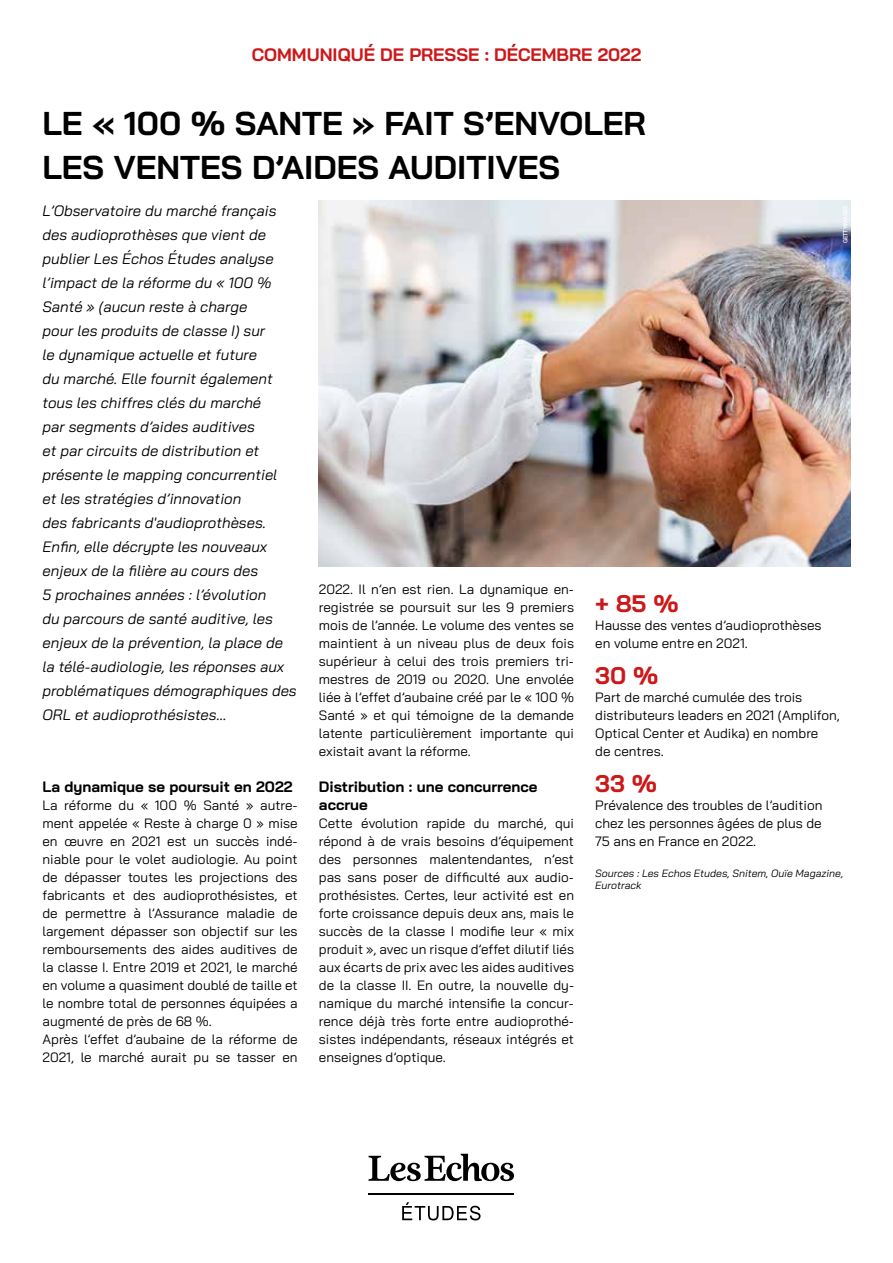
<style>
.page{position:relative;width:893px;height:1263px;background:#fff}
.page>*{position:absolute;margin:0;border:0;box-sizing:border-box;transform-origin:0 0}
.t1{font:700 33px/44.1px "Bai Jamjuree";color:#000}
.t2{font:700 24px "Bai Jamjuree";color:#cd1719}
.t3{font:700 18px "Bai Jamjuree";color:#cd1719}
.t4{font:italic 15px/24px "Bai Jamjuree";color:#000}
.t5{font:700 15px/18px "Bai Jamjuree";color:#000}
.t6{font:13.5px/18px "Bai Jamjuree";color:#000}
.t7{font:italic 10.5px/12.6px "Bai Jamjuree";color:#000}
.t8{font:500 6px "Helvetica Neue LT Std";letter-spacing:-.01em;color:#fff;scale:.9 1}
</style>
<div class="page">
<img style="left:319px;top:201px;width:531px;height:366px">
<hr style="left:369px;top:1193px;width:145px;height:1px;background:#000">
<svg style="left:368px;top:1154px;width:146px;height:27px"></svg>
<svg style="left:402px;top:1202px;width:78px;height:18px"></svg>
<h3 class="t3" style="left:252px;top:44px;width:391px">COMMUNIQUÉ DE PRESSE : DÉCEMBRE 2022</h3>
<h1 class="t1" style="left:43px;top:102px;width:605px">LE « 100 % SANTE » FAIT S’ENVOLER<br>LES VENTES D’AIDES AUDITIVES</h1>
<p class="t4" style="left:43px;top:198px;width:256px">L’Observatoire du marché français des audioprothèses que vient de publier Les Échos Études analyse l’impact de la réforme du « 100 % Santé » (aucun reste à charge<br>pour les produits de classe I) sur<br>le dynamique actuelle et future<br>du marché. Elle fournit également tous les chiffres clés du marché<br>par segments d’aides auditives<br>et par circuits de distribution et présente le mapping concurrentiel<br>et les stratégies d’innovation<br>des fabricants d'audioprothèses.<br>Enfin, elle décrypte les nouveaux enjeux de la filière au cours des<br>5 prochaines années : l’évolution<br>du parcours de santé auditive, les enjeux de la prévention, la place de la télé-audiologie, les réponses aux problématiques démographiques des ORL et audioprothésistes…</p>
<p class="t5" style="left:43px;top:778px;width:251px">La dynamique se poursuit en 2022</p>
<p class="t6" style="left:43px;top:796px;width:257px">La réforme du « 100 % Santé » autre&shy;ment appelée « Reste à charge 0 » mise en œuvre en 2021 est un succès indé&shy;niable pour le volet audiologie. Au point de dépasser toutes les projections des fabricants et des audioprothésistes, et de permettre à l’Assurance maladie de largement dépasser son objectif sur les remboursements des aides auditives de la classe I. Entre 2019 et 2021, le marché en volume a quasiment doublé de taille et le nombre total de personnes équipées a augmenté de près de 68 %.<br>Après l’effet d’aubaine de la réforme de 2021, le marché aurait pu se tasser en</p>
<p class="t8" style="left:842px;top:243px;width:43px;rotate:-90deg">GETTYIMAGES</p>
<p class="t6" style="left:319px;top:580px;width:257px;text-align:justify">2022. Il n’en est rien. La dynamique en&shy;registrée se poursuit sur les 9 premiers mois de l’année. Le volume des ventes se maintient à un niveau plus de deux fois supérieur à celui des trois premiers tri&shy;mestres de 2019 ou 2020. Une envolée liée à l’effet d’aubaine créé par le « 100 % Santé » et qui témoigne de la demande latente particulièrement importante qui existait avant la réforme.</p>
<p class="t5" style="left:319px;top:778px;width:220px">Distribution : une concurrence accrue</p>
<p class="t6" style="left:319px;top:814px;width:257px;text-align:justify">Cette évolution rapide du marché, qui répond à de vrais besoins d’équipement des personnes malentendantes, n’est pas sans poser de difficulté aux audio&shy;prothésistes. Certes, leur activité est en forte croissance depuis deux ans, mais le succès de la classe I modifie leur « mix produit », avec un risque d’effet dilutif liés aux écarts de prix avec les aides auditives de la classe II. En outre, la nouvelle dy&shy;namique du marché intensifie la concur&shy;rence déjà très forte entre audioprothé&shy;sistes indépendants, réseaux intégrés et enseignes d’optique.</p>
<h2 class="t2" style="left:595px;top:590px;width:85px">+ 85 %</h2>
<p class="t6" style="left:595px;top:616px;width:228px">Hausse des ventes d’audioprothèses en volume entre en 2021.</p>
<h2 class="t2" style="left:595px;top:662px;width:65px">30 %</h2>
<p class="t6" style="left:595px;top:688px;width:246px">Part de marché cumulée des trois distributeurs leaders en 2021 (Amplifon,<br>Optical Center et Audika) en nombre<br>de centres.</p>
<h2 class="t2" style="left:595px;top:770px;width:63px">33 %</h2>
<p class="t6" style="left:595px;top:796px;width:229px;text-align:justify">Prévalence des troubles de l’audition chez les personnes âgées de plus de 75 ans en France en 2022.</p>
<p class="t7" style="left:595px;top:867px;width:250px">Sources : Les Echos Etudes, Snitem, Ouïe Magazine,<br>Eurotrack</p>
</div>
